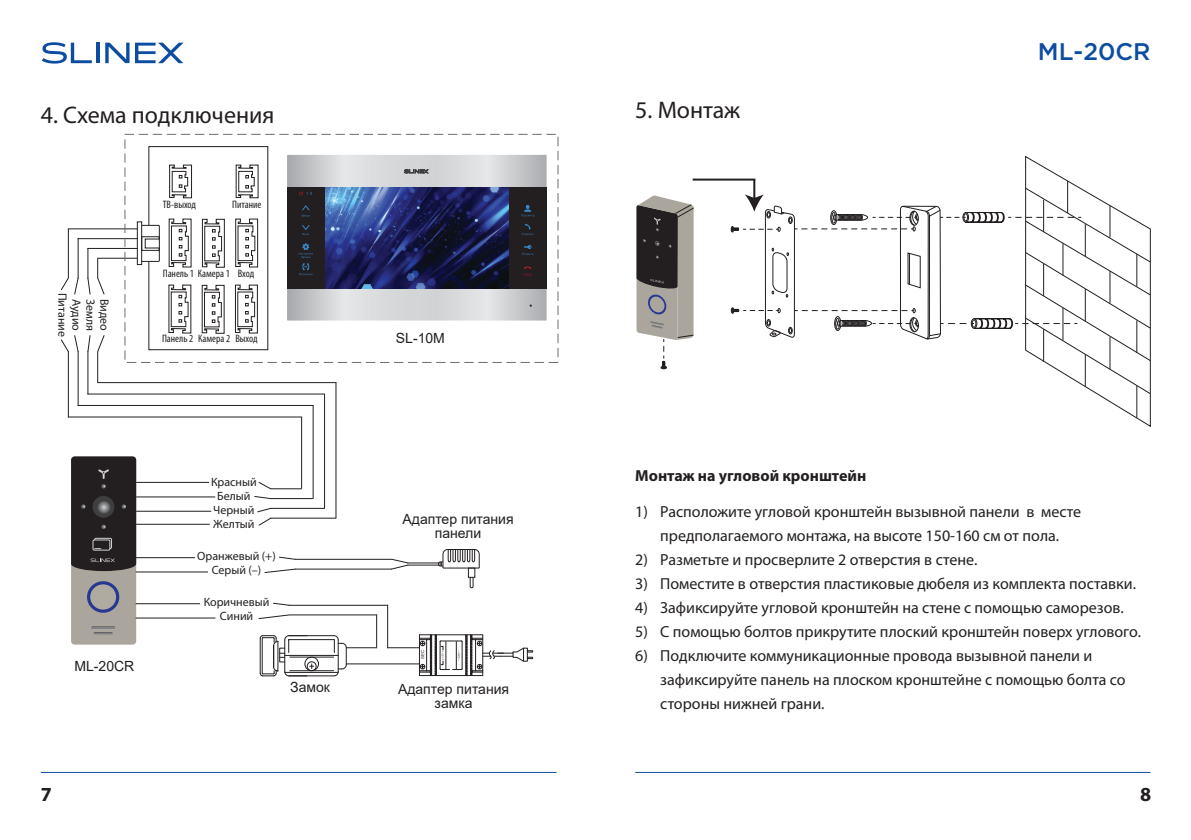
<style>
.page{position:relative;width:1191px;height:840px;background:#fff}
.page>*{position:absolute;margin:0;border:0;box-sizing:border-box;transform-origin:0 0}
.t1{font:24px "Myriad Pro";color:#231f20}
.t2{font:500 24px "Gotham Pro";color:#0d4da1}
.t3{font:700 20px "Myriad Pro";color:#231f20}
.t4{font:16px/24px "Myriad Pro";color:#231f20;text-align:center}
.t5{font:700 16px "Myriad Pro";color:#231f20}
.t6{font:14px/14px "Arial";color:#231f20;text-align:center}
.t7{font:12px/14px "Myriad Pro";color:#231f20;text-align:center}
.t8{font:condensed 10.8px "Myriad Pro";color:#231f20}
</style>
<div class="page">
<hr style="left:693px;top:178px;width:61px;height:2px;background:#231f20">
<svg style="left:636px;top:195px;width:58px;height:173px"></svg>
<svg style="left:731px;top:155px;width:420px;height:272px"></svg>
<div style="left:148px;top:146px;width:120px;height:204px;border:1px solid #231f20"></div>
<svg style="left:61px;top:277px;width:18px;height:17px"></svg>
<svg style="left:87px;top:277px;width:4px;height:17px"></svg>
<hr style="left:68px;top:228px;width:69px;height:1px;background:#231f20">
<hr style="left:78px;top:238px;width:59px;height:1px;background:#231f20">
<hr style="left:88px;top:248px;width:49px;height:1px;background:#231f20">
<hr style="left:98px;top:258px;width:39px;height:1px;background:#231f20">
<hr style="left:136px;top:523px;width:73px;height:1px;background:#231f20">
<hr style="left:136px;top:510px;width:75px;height:1px;background:#231f20">
<hr style="left:136px;top:496px;width:79px;height:1px;background:#231f20">
<hr style="left:136px;top:482px;width:73px;height:1px;background:#231f20">
<svg style="left:61px;top:335px;width:18px;height:17px"></svg>
<svg style="left:87px;top:335px;width:4px;height:17px"></svg>
<svg style="left:97px;top:335px;width:8px;height:17px"></svg>
<div style="left:137px;top:221px;width:5px;height:44px;border:1px solid #231f20"></div>
<svg style="left:97px;top:258px;width:8px;height:36px"></svg>
<hr style="left:88px;top:248px;width:1px;height:30px;background:#231f20">
<hr style="left:78px;top:238px;width:1px;height:40px;background:#231f20">
<hr style="left:68px;top:229px;width:1px;height:49px;background:#231f20">
<hr style="left:68px;top:351px;width:1px;height:66px;background:#231f20">
<hr style="left:78px;top:351px;width:1px;height:54px;background:#231f20">
<hr style="left:88px;top:351px;width:1px;height:43px;background:#231f20">
<hr style="left:97px;top:351px;width:1px;height:31px;background:#231f20">
<div style="left:124px;top:134px;width:434px;height:229px;border:1px dashed #6c6d70"></div>
<svg style="left:202px;top:219px;width:23px;height:48px"></svg>
<svg style="left:235px;top:218px;width:23px;height:49px"></svg>
<svg style="left:169px;top:218px;width:23px;height:49px"></svg>
<svg style="left:202px;top:285px;width:23px;height:48px"></svg>
<svg style="left:235px;top:284px;width:23px;height:49px"></svg>
<svg style="left:168px;top:284px;width:23px;height:49px"></svg>
<svg style="left:169px;top:164px;width:23px;height:34px"></svg>
<svg style="left:236px;top:164px;width:22px;height:34px"></svg>
<svg style="left:141px;top:225px;width:19px;height:37px"></svg>
<svg style="left:287px;top:155px;width:259px;height:165px;background:#cecfd2"></svg>
<div style="left:287px;top:187px;width:259px;height:101px;background:#231f20"></div>
<svg style="left:404px;top:169px;width:24px;height:4px"></svg>
<svg style="left:521px;top:205px;width:13px;height:12px"></svg>
<svg style="left:521px;top:224px;width:13px;height:11px"></svg>
<svg style="left:522px;top:245px;width:11px;height:10px"></svg>
<svg style="left:523px;top:266px;width:9px;height:9px"></svg>
<svg style="left:302px;top:205px;width:8px;height:12px"></svg>
<svg style="left:302px;top:225px;width:7px;height:10px"></svg>
<svg style="left:299px;top:243px;width:14px;height:32px"></svg>
<svg style="left:299px;top:191px;width:13px;height:4px"></svg>
<img style="left:325px;top:187px;width:183px;height:101px">
<hr style="left:301px;top:417px;width:1px;height:71px;background:#231f20">
<hr style="left:313px;top:405px;width:1px;height:93px;background:#231f20">
<hr style="left:324px;top:394px;width:1px;height:114px;background:#231f20">
<hr style="left:336px;top:382px;width:1px;height:136px;background:#231f20">
<hr style="left:68px;top:416px;width:234px;height:1px;background:#231f20">
<hr style="left:78px;top:405px;width:235px;height:1px;background:#231f20">
<hr style="left:88px;top:393px;width:236px;height:1px;background:#231f20">
<hr style="left:98px;top:382px;width:238px;height:1px;background:#231f20">
<div style="left:71px;top:456px;width:65px;height:188px;background:#aaa69d;border-radius:4px"></div>
<hr style="left:93px;top:631px;width:20px;height:3px;background:#808285">
<svg style="left:91px;top:626px;width:24px;height:6px"></svg>
<svg style="left:87px;top:581px;width:32px;height:31px"></svg>
<div style="left:90px;top:584px;width:26px;height:25px;background:#b0aba0;border-radius:50%"></div>
<svg style="left:71px;top:456px;width:65px;height:114px;background:#2b2828"></svg>
<hr style="left:289px;top:604px;width:99px;height:1px;background:#231f20">
<hr style="left:289px;top:614px;width:88px;height:1px;background:#231f20">
<hr style="left:346px;top:663px;width:73px;height:1px;background:#231f20">
<hr style="left:387px;top:647px;width:32px;height:1px;background:#231f20">
<hr style="left:346px;top:647px;width:30px;height:1px;background:#231f20">
<hr style="left:290px;top:656px;width:44px;height:1px;background:#231f20">
<hr style="left:285px;top:654px;width:53px;height:1px;background:#231f20">
<hr style="left:290px;top:670px;width:44px;height:1px;background:#231f20">
<hr style="left:285px;top:671px;width:53px;height:1px;background:#231f20">
<hr style="left:289px;top:639px;width:45px;height:1px;background:#231f20">
<svg style="left:260px;top:635px;width:59px;height:41px"></svg>
<svg style="left:333px;top:635px;width:14px;height:41px"></svg>
<hr style="left:338px;top:639px;width:1px;height:32px;background:#231f20">
<hr style="left:289px;top:675px;width:45px;height:1px;background:#231f20">
<hr style="left:284px;top:639px;width:1px;height:32px;background:#231f20">
<hr style="left:289px;top:635px;width:45px;height:1px;background:#231f20">
<svg style="left:419px;top:634px;width:114px;height:41px"></svg>
<hr style="left:387px;top:605px;width:1px;height:42px;background:#231f20">
<hr style="left:376px;top:614px;width:1px;height:33px;background:#231f20">
<svg style="left:257px;top:507px;width:14px;height:18px"></svg>
<svg style="left:254px;top:496px;width:17px;height:3px"></svg>
<svg style="left:258px;top:482px;width:13px;height:7px"></svg>
<hr style="left:271px;top:517px;width:65px;height:1px;background:#231f20">
<hr style="left:271px;top:507px;width:53px;height:1px;background:#231f20">
<hr style="left:271px;top:498px;width:42px;height:1px;background:#231f20">
<hr style="left:136px;top:571px;width:71px;height:1px;background:#231f20">
<hr style="left:136px;top:557px;width:58px;height:1px;background:#231f20">
<svg style="left:266px;top:568px;width:30px;height:4px"></svg>
<svg style="left:279px;top:556px;width:16px;height:3px"></svg>
<hr style="left:136px;top:617px;width:79px;height:1px;background:#231f20">
<hr style="left:136px;top:603px;width:63px;height:1px;background:#231f20">
<svg style="left:260px;top:614px;width:30px;height:4px"></svg>
<svg style="left:273px;top:602px;width:17px;height:3px"></svg>
<hr style="left:295px;top:568px;width:96px;height:1px;background:#231f20">
<hr style="left:295px;top:558px;width:97px;height:1px;background:#231f20">
<hr style="left:271px;top:488px;width:31px;height:1px;background:#231f20">
<div style="left:468px;top:567px;width:7px;height:10px;border:1px solid #231f20"></div>
<svg style="left:470px;top:576px;width:3px;height:12px"></svg>
<svg style="left:438px;top:549px;width:42px;height:19px"></svg>
<svg style="left:391px;top:558px;width:17px;height:11px"></svg>
<hr style="left:408px;top:562px;width:30px;height:1px;background:#231f20">
<hr style="left:408px;top:564px;width:30px;height:1px;background:#231f20">
<svg style="left:42px;top:42px;width:50px;height:22px"></svg>
<hr style="left:96px;top:43px;width:3px;height:20px;background:#0d4da1">
<svg style="left:105px;top:43px;width:78px;height:20px"></svg>
<hr style="left:41px;top:771px;width:515px;height:1px;background:#0d4da1">
<hr style="left:635px;top:771px;width:515px;height:1px;background:#0d4da1">
<p class="t1" style="left:41px;top:100px;width:235px">4. Схема подключения</p>
<p class="t1" style="left:635px;top:95px;width:106px">5. Монтаж</p>
<p class="t8" style="left:163px;top:198px;width:35px">ТВ-выход</p>
<p class="t8" style="left:232px;top:198px;width:31px">Питание</p>
<p class="t7" style="left:70px;top:292px;width:46px;rotate:90deg">Питание</p>
<p class="t7" style="left:84px;top:298px;width:34px;rotate:90deg">Аудио</p>
<p class="t7" style="left:98px;top:298px;width:33px;rotate:90deg">Земля</p>
<p class="t7" style="left:112px;top:298px;width:34px;rotate:90deg">Видео</p>
<p class="t8" style="left:163px;top:267px;width:69px">Панель 1 Камера 1</p>
<p class="t8" style="left:238px;top:267px;width:18px">Вход</p>
<p class="t8" style="left:235px;top:332px;width:24px">Выход</p>
<p class="t8" style="left:162px;top:332px;width:70px">Панель 2 Камера 2</p>
<p class="t6" style="left:396px;top:331px;width:51px">SL-10M</p>
<p class="t2" style="left:1038px;top:38px;width:114px">ML-20CR</p>
<p class="t6" style="left:74px;top:658px;width:61px">ML-20CR</p>
<p class="t7" style="left:211px;top:474px;width:47px">Красный<br>Белый<br>Черный<br>Желтый</p>
<p class="t7" style="left:197px;top:549px;width:80px">Оранжевый (+)<br>Серый (–)</p>
<p class="t7" style="left:204px;top:595px;width:67px">Коричневый<br>Синий</p>
<p class="t6" style="left:402px;top:511px;width:113px">Адаптер питания панели</p>
<p class="t6" style="left:290px;top:679px;width:41px">Замок</p>
<p class="t6" style="left:398px;top:681px;width:113px">Адаптер питания замка</p>
<p class="t5" style="left:635px;top:464px;width:232px">Монтаж на угловой кронштейн</p>
<p class="t4" style="left:635px;top:499px;width:447px">1) Расположите угловой кронштейн вызывной панели в месте предполагаемого монтажа, на высоте 150-160 см от пола.</p>
<p class="t4" style="left:635px;top:547px;width:344px">2) Разметьте и просверлите 2 отверстия в стене.</p>
<p class="t4" style="left:635px;top:571px;width:502px">3) Поместите в отверстия пластиковые дюбеля из комплекта поставки.</p>
<p class="t4" style="left:635px;top:595px;width:490px">4) Зафиксируйте угловой кронштейн на стене с помощью саморезов.</p>
<p class="t4" style="left:635px;top:619px;width:507px">5) С помощью болтов прикрутите плоский кронштейн поверх углового.</p>
<p class="t4" style="left:660px;top:643px;width:467px;text-align:left;text-indent:-25px">6) Подключите коммуникационные провода вызывной панели и зафиксируйте панель на плоском кронштейне с помощью болта со стороны нижней грани.</p>
<p class="t3" style="left:41px;top:780px;width:13px">7</p>
<p class="t3" style="left:1140px;top:780px;width:13px">8</p>
</div>
